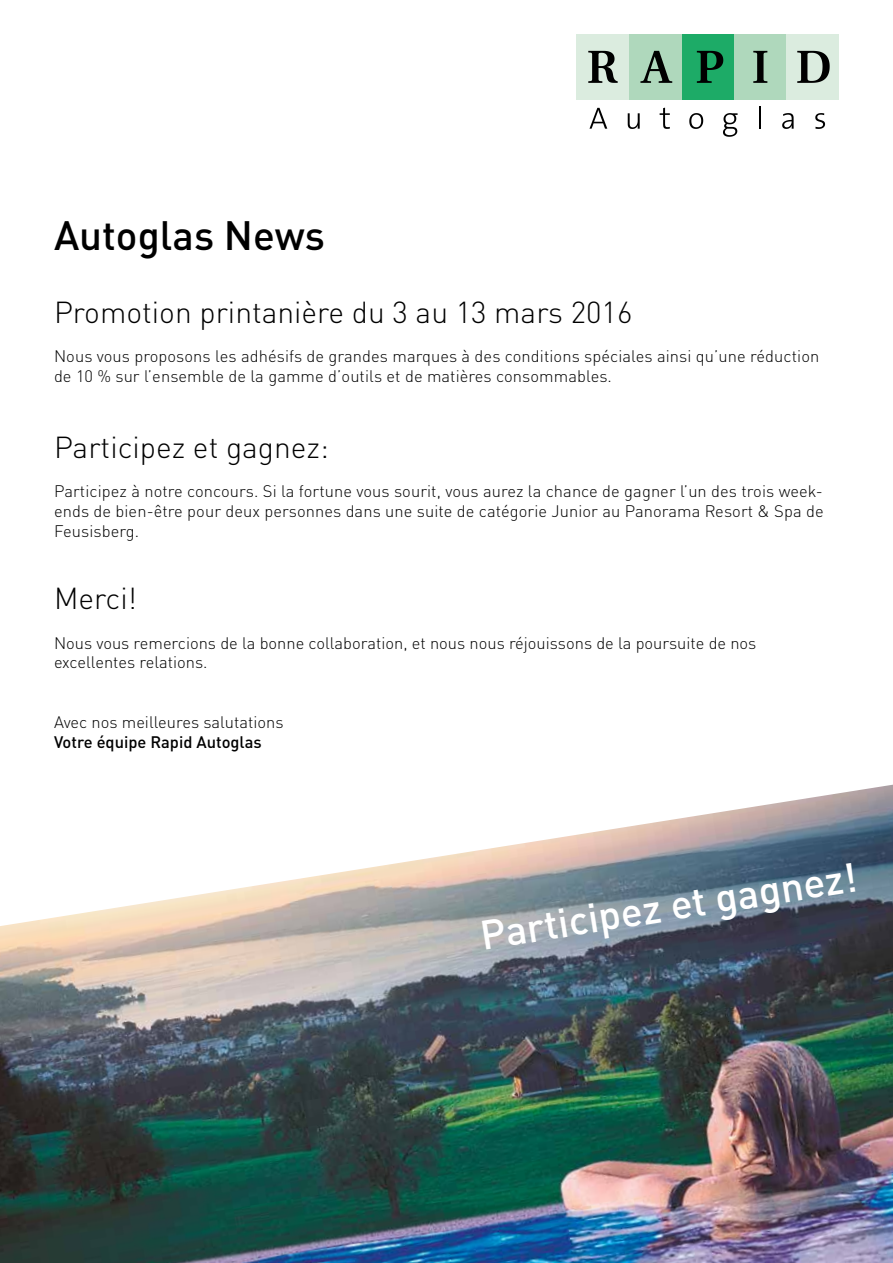
<style>
.page{position:relative;width:893px;height:1263px;background:#fff}
.page>*{position:absolute;margin:0;border:0;box-sizing:border-box;transform-origin:0 0}
.t1{font:500 40.5px "DIN Pro";color:#fff}
.t2{font:500 40.5px "DIN Pro";color:#000}
.t3{font:300 30px "DIN Pro";color:#000}
.t4{font:300 16.5px/19.8px "DIN Pro";letter-spacing:.005em;color:#000}
.t5{font:500 16.5px "DIN Pro";color:#000}
</style>
<div class="page">
<div style="left:681px;top:35px;width:53px;height:65px;background:#1dab67"></div>
<div style="left:734px;top:35px;width:52px;height:65px;background:#afd8bc"></div>
<div style="left:629px;top:35px;width:52px;height:65px;background:#afd8bc"></div>
<div style="left:786px;top:35px;width:53px;height:65px;background:#dbecdf"></div>
<div style="left:576px;top:35px;width:53px;height:65px;background:#dbecdf"></div>
<svg style="left:753px;top:51px;width:14px;height:32px"></svg>
<svg style="left:588px;top:51px;width:30px;height:32px"></svg>
<svg style="left:697px;top:51px;width:26px;height:32px"></svg>
<svg style="left:797px;top:51px;width:33px;height:32px"></svg>
<svg style="left:640px;top:51px;width:32px;height:32px"></svg>
<hr style="left:759px;top:106px;width:2px;height:23px;background:#000">
<svg style="left:660px;top:108px;width:10px;height:21px"></svg>
<svg style="left:589px;top:108px;width:18px;height:21px"></svg>
<svg style="left:689px;top:113px;width:14px;height:16px"></svg>
<svg style="left:723px;top:113px;width:15px;height:24px"></svg>
<svg style="left:782px;top:113px;width:12px;height:16px"></svg>
<svg style="left:815px;top:113px;width:10px;height:16px"></svg>
<svg style="left:628px;top:113px;width:12px;height:16px"></svg>
<img style="left:0;top:785px;width:893px;height:478px">
<h1 class="t2" style="left:54px;top:202px;width:273px">Autoglas News</h1>
<h2 class="t3" style="left:54px;top:289px;width:580px">Promotion printanière du 3 au 13 mars 2016</h2>
<p class="t4" style="left:54px;top:345px;width:767px">Nous vous proposons les adhésifs de grandes marques à des conditions spéciales ainsi qu’une réduction de 10 % sur l’ensemble de la gamme d’outils et de matières consommables.</p>
<h2 class="t3" style="left:54px;top:424px;width:276px">Participez et gagnez:</h2>
<p class="t4" style="left:54px;top:480px;width:771px;text-align:justify">Participez à notre concours. Si la fortune vous sourit, vous aurez la chance de gagner l’un des trois week&shy;ends de bien-être pour deux personnes dans une suite de catégorie Junior au Panorama Resort &amp; Spa de Feusisberg.</p>
<h2 class="t3" style="left:54px;top:575px;width:84px">Merci!</h2>
<p class="t4" style="left:54px;top:631px;width:704px">Nous vous remercions de la bonne collaboration, et nous nous réjouissons de la poursuite de nos excellentes relations.</p>
<p class="t4" style="left:54px;top:710px;width:231px">Avec nos meilleures salutations</p>
<p class="t5" style="left:54px;top:728px;width:209px">Votre équipe Rapid Autoglas</p>
<h1 class="t1" style="left:475px;top:903px;width:382px;rotate:-9deg">Participez et gagnez!</h1>
</div>
